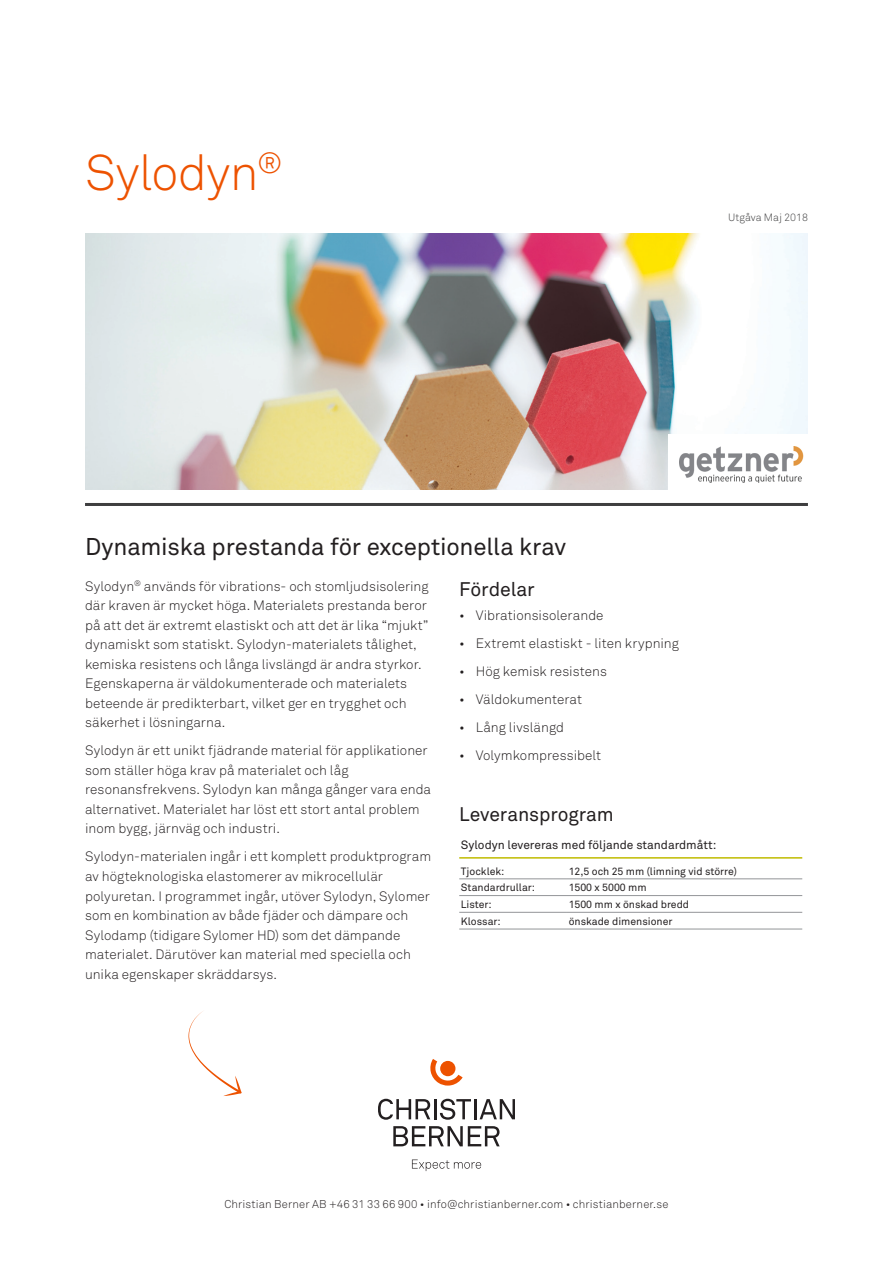
<style>
.page{position:relative;width:893px;height:1263px;background:#fff}
.page>*{position:absolute;margin:0;border:0;box-sizing:border-box;transform-origin:0 0}
.t1{font:49.5px "Akkurat Light Pro";letter-spacing:-.005em;color:#ed5200}
.F_08_Underrubrik{font:24px "Akkurat Pro";letter-spacing:-.01em;color:#231f20}
.Brödtext{font:19.5px "Akkurat Pro";letter-spacing:-.005em;color:#231f20}
.Mellanrubrik_1{font:19.5px "Akkurat Pro";letter-spacing:-.01em;color:#231f20}
.Brödtext-2{font:13.5px/19.5px "Akkurat Light Pro";letter-spacing:.005em;color:#231f20}
.F_16_T_HUVUD{font:12px "Akkurat Pro";color:#231f20}
.t2{font:11.25px "Akkurat Light Pro";letter-spacing:.015em;color:#231f20}
.F_14_T_TEXT{font:10.5px "Akkurat Pro";color:#231f20}
.t3{font:10.5px "Akkurat Light Pro";color:#3e3e3f}
</style>
<div class="page">
<svg style="left:412px;top:1159px;width:69px;height:12px"></svg>
<svg style="left:430px;top:1059px;width:33px;height:26px"></svg>
<svg style="left:378px;top:1099px;width:52px;height:21px"></svg>
<hr style="left:434px;top:1099px;width:2px;height:20px;background:#231f20">
<svg style="left:440px;top:1099px;width:31px;height:21px"></svg>
<hr style="left:474px;top:1099px;width:3px;height:20px;background:#231f20">
<svg style="left:480px;top:1099px;width:35px;height:20px"></svg>
<svg style="left:393px;top:1126px;width:107px;height:20px"></svg>
<hr style="left:85px;top:503px;width:723px;height:3px;background:#3e3e3f">
<hr style="left:459px;top:895px;width:108px;height:1px;background:#939598">
<hr style="left:567px;top:895px;width:235px;height:1px;background:#939598">
<hr style="left:459px;top:878px;width:108px;height:1px;background:#939598">
<hr style="left:567px;top:878px;width:235px;height:1px;background:#939598">
<hr style="left:459px;top:912px;width:108px;height:1px;background:#939598">
<hr style="left:567px;top:912px;width:235px;height:1px;background:#939598">
<hr style="left:459px;top:929px;width:108px;height:1px;background:#939598">
<hr style="left:567px;top:929px;width:235px;height:1px;background:#939598">
<hr style="left:459px;top:857px;width:108px;height:2px;background:#c0bc00">
<hr style="left:567px;top:857px;width:235px;height:2px;background:#c0bc00">
<img style="left:85px;top:234px;width:723px;height:255px">
<svg style="left:188px;top:1011px;width:54px;height:85px"></svg>
<div style="left:668px;top:434px;width:148px;height:59px;background:#fff"></div>
<img style="left:679px;top:446px;width:125px;height:36px">
<p class="t1" style="left:85px;top:143px;width:199px">Sylodyn<sup>®</sup></p>
<p class="F_08_Underrubrik" style="left:85px;top:532px;width:483px">Dynamiska prestanda för exceptionella krav</p>
<p class="t3" style="left:728px;top:211px;width:81px">Utgåva Maj 2018</p>
<p class="Brödtext-2" style="left:85px;top:577px;width:345px">Sylodyn<sup>®</sup> används för vibrations- och stomljudsisolering där kraven är mycket höga. Materialets prestanda beror på att det är extremt elastiskt och att det är lika “mjukt” dynamiskt som statiskt. Sylodyn-materialets tålighet, kemiska resistens och långa livslängd är andra styrkor.<br>Egenskaperna är väldokumenterade och materialets beteende är predikterbart, vilket ger en trygghet och säkerhet i lösningarna.</p>
<p class="Brödtext-2" style="left:85px;top:741px;width:348px">Sylodyn är ett unikt fjädrande material för applikationer som ställer höga krav på materialet och låg resonansfrekvens. Sylodyn kan många gånger vara enda alternativet. Materialet har löst ett stort antal problem inom bygg, järnväg och industri.</p>
<p class="Brödtext-2" style="left:85px;top:847px;width:348px">Sylodyn-materialen ingår i ett komplett produktprogram av högteknologiska elastomerer av mikrocellulär polyuretan. I programmet ingår, utöver Sylodyn, Sylomer som en kombination av både fjäder och dämpare och Sylodamp (tidigare Sylomer HD) som det dämpande materialet. Därutöver kan material med speciella och unika egenskaper skräddarsys.</p>
<p class="Mellanrubrik_1" style="left:459px;top:577px;width:77px">Fördelar</p>
<p class="Brödtext-2" style="left:459px;top:605px;width:146px">• Vibrationsisolerande</p>
<p class="Brödtext-2" style="left:459px;top:633px;width:221px">• Extremt elastiskt - liten krypning</p>
<p class="Brödtext-2" style="left:459px;top:661px;width:149px">• Hög kemisk resistens</p>
<p class="Brödtext-2" style="left:459px;top:689px;width:124px">• Väldokumenterat</p>
<p class="Brödtext-2" style="left:459px;top:717px;width:106px">• Lång livslängd</p>
<p class="Brödtext-2" style="left:459px;top:745px;width:143px">• Volymkompressibelt</p>
<p class="Brödtext" style="left:459px;top:803px;width:156px">Leveransprogram</p>
<p class="F_16_T_HUVUD" style="left:461px;top:838px;width:257px">Sylodyn levereras med följande standardmått:</p>
<p class="F_14_T_TEXT" style="left:461px;top:865px;width:45px">Tjocklek:</p>
<p class="F_14_T_TEXT" style="left:569px;top:865px;width:170px">12,5 och 25 mm (limning vid större)</p>
<p class="F_14_T_TEXT" style="left:461px;top:881px;width:76px">Standardrullar:</p>
<p class="F_14_T_TEXT" style="left:569px;top:881px;width:79px">1500 x 5000 mm</p>
<p class="F_14_T_TEXT" style="left:461px;top:898px;width:32px">Lister:</p>
<p class="F_14_T_TEXT" style="left:569px;top:898px;width:122px">1500 mm x önskad bredd</p>
<p class="F_14_T_TEXT" style="left:461px;top:915px;width:41px">Klossar:</p>
<p class="F_14_T_TEXT" style="left:569px;top:915px;width:105px">önskade dimensioner</p>
<p class="t2" style="left:224px;top:1197px;width:445px">Christian Berner AB +46 31 33 66 900 • info@christianberner.com • christianberner.se</p>
</div>
